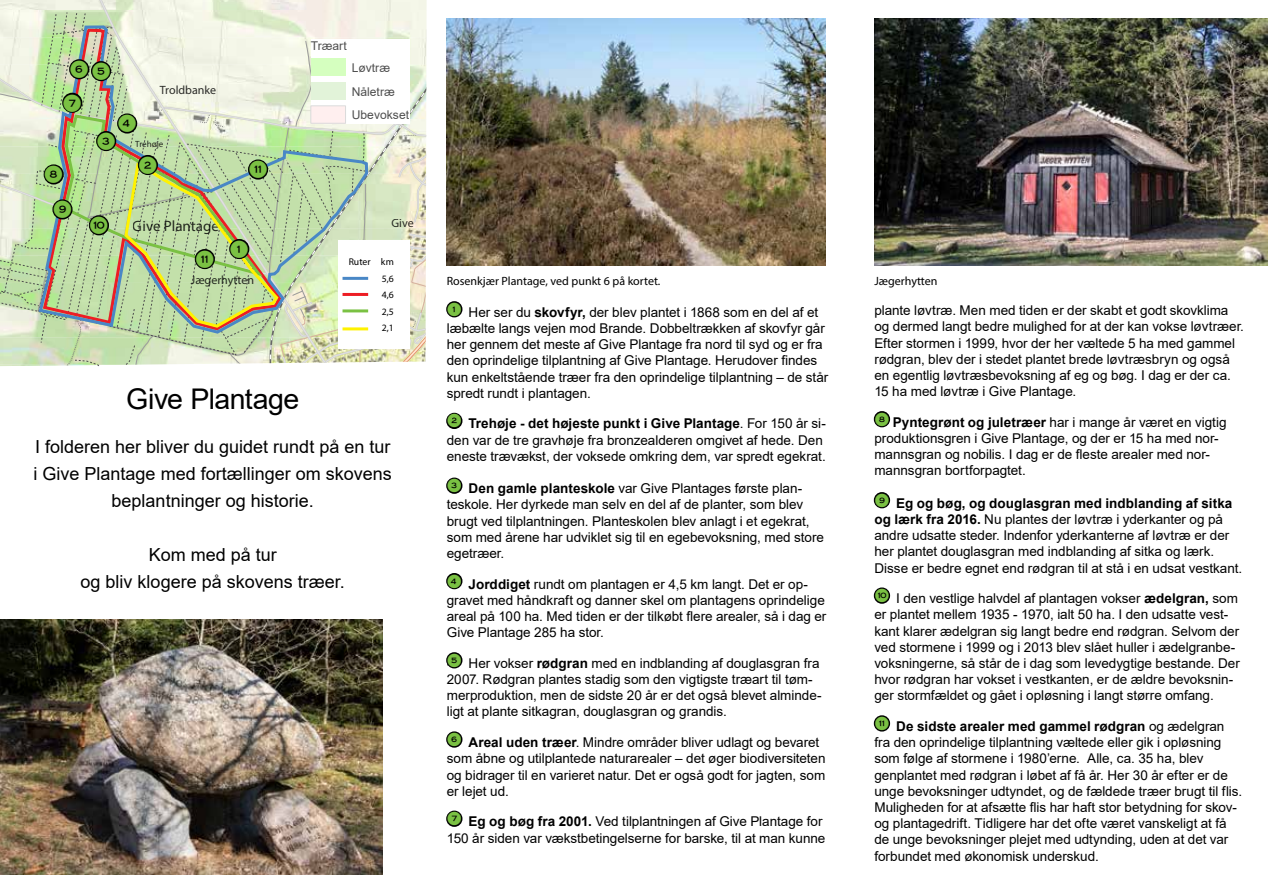
<style>
.page{position:relative;width:1268px;height:893px;background:#fff}
.page>*{position:absolute;margin:0;border:0;box-sizing:border-box;transform-origin:0 0}
.t1{font:28.5px "Arial";letter-spacing:-.02em;color:#000}
.t2{font:18px/27px "Arial";color:#000;text-align:center}
.t3{font:15px "Myriad Pro";color:#000}
.t4{font:13.5px/16.2px "Arial";letter-spacing:-.005em;color:#000}
.t5{font:12.15px/23.5px "Arial";color:#4e4e4e}
.t6{font:12px "Myriad Pro";color:#000}
.t7{font:9.75px/16.5px "Myriad Pro";color:#000;text-align:justify}
.t8{font:9px "Myriad Pro";color:#000}
.s1{font-weight:700}
.s2{color:#7ac143}
</style>
<div class="page">
<img style="left:478px;top:19px;width:347px;height:247px">
<img style="left:0;top:619px;width:383px;height:255px">
<img style="left:874px;top:19px;width:393px;height:247px">
<svg style="left:446px;top:477px;width:17px;height:17px"></svg>
<svg style="left:446px;top:573px;width:17px;height:17px"></svg>
<svg style="left:446px;top:412px;width:17px;height:17px"></svg>
<svg style="left:446px;top:652px;width:17px;height:17px"></svg>
<svg style="left:446px;top:731px;width:17px;height:17px"></svg>
<svg style="left:446px;top:810px;width:17px;height:17px"></svg>
<svg style="left:873px;top:411px;width:18px;height:17px"></svg>
<svg style="left:873px;top:492px;width:18px;height:17px"></svg>
<svg style="left:873px;top:587px;width:18px;height:17px"></svg>
<svg style="left:873px;top:715px;width:18px;height:17px"></svg>
<img style="left:0;top:0;width:478px;height:366px">
<p class="t6" style="left:160px;top:83px;width:58px">Troldbanke</p>
<p class="t8" style="left:135px;top:138px;width:30px">Trehøje</p>
<p class="t3" style="left:133px;top:217px;width:87px">Give Plantage</p>
<p class="t6" style="left:191px;top:273px;width:65px">Jægerhytten</p>
<p class="t5" style="left:311px;top:34px;width:37px">Træart</p>
<p class="t5" style="left:351px;top:56px;width:59px">Løvtræ<br>Nåletræ<br>Ubevokset</p>
<p class="t6" style="left:391px;top:216px;width:24px">Give</p>
<p class="t7" style="left:382px;top:254px;width:14px;text-indent:-33px">Ruter km 5,6<br>4,6<br>2,5<br>2,1</p>
<h1 class="t1" style="left:126px;top:380px;width:174px">Give Plantage</h1>
<h2 class="t2" style="left:34px;top:433px;width:360px">I folderen her bliver du guidet rundt på en tur i Give Plantage med fortællinger om skovens beplantninger og historie.</h2>
<h2 class="t2" style="left:81px;top:541px;width:266px">Kom med på tur<br>og bliv klogere på skovens træer.</h2>
<p class="t6" style="left:446px;top:274px;width:215px">Rosenkjær Plantage, ved punkt 6 på kortet.</p>
<p class="t6" style="left:874px;top:273px;width:65px">Jægerhytten</p>
<p class="t4" style="left:446px;top:304px;width:383px;text-indent:22px">Her ser du <span class="s1">skovfyr,</span> der blev plantet i 1868 som en del af et læbælte langs vejen mod Brande. Dobbeltrækken af skovfyr går her gennem det meste af Give Plantage fra nord til syd og er fra den oprindelige tilplantning af Give Plantage. Herudover findes kun enkeltstående træer fra den oprindelige tilplantning – de står spredt rundt i plantagen.</p>
<p class="t4" style="left:446px;top:416px;width:380px;text-indent:22px"><span class="s1">Trehøje - det højeste punkt i Give Plantage</span>. For 150 år si&shy;den var de tre gravhøje fra bronzealderen omgivet af hede. Den eneste trævækst, der voksede omkring dem, var spredt egekrat.</p>
<p class="t4" style="left:446px;top:480px;width:378px"><span class="s2">✓</span> <span class="s1">Den gamle planteskole</span> var Give Plantages første plan&shy;teskole. Her dyrkede man selv en del af de planter, som blev brugt ved tilplantningen. Planteskolen blev anlagt i et egekrat, som med årene har udviklet sig til en egebevoksning, med store egetræer.</p>
<p class="t4" style="left:446px;top:576px;width:381px"><span class="s2">✔</span> <span class="s1">Jorddiget</span> rundt om plantagen er 4,5 km langt. Det er op&shy;gravet med håndkraft og danner skel om plantagens oprindelige areal på 100 ha. Med tiden er der tilkøbt flere arealer, så i dag er Give Plantage 285 ha stor.</p>
<p class="t4" style="left:446px;top:655px;width:376px;text-indent:22px">Her vokser <span class="s1">rødgran</span> med en indblanding af douglasgran fra 2007. Rødgran plantes stadig som den vigtigste træart til tøm&shy;merproduktion, men de sidste 20 år er det også blevet alminde&shy;ligt at plante sitkagran, douglasgran og grandis.</p>
<p class="t4" style="left:446px;top:734px;width:380px;text-indent:22px"><span class="s1">Areal uden træer</span>. Mindre områder bliver udlagt og bevaret som åbne og utilplantede naturarealer – det øger biodiversiteten og bidrager til en varieret natur. Det er også godt for jagten, som er lejet ud.</p>
<p class="t4" style="left:446px;top:813px;width:380px;text-align:right"><span class="s1">Eg og bøg fra 2001.</span> Ved tilplantningen af Give Plantage for<br>150 år siden var vækstbetingelserne for barske, til at man kunne</p>
<p class="t4" style="left:874px;top:302px;width:371px">plante løvtræ. Men med tiden er der skabt et godt skovklima og dermed langt bedre mulighed for at der kan vokse løvtræer.<br>Efter stormen i 1999, hvor der her væltede 5 ha med gammel rødgran, blev der i stedet plantet brede løvtræsbryn og også en egentlig løvtræsbevoksning af eg og bøg. I dag er der ca.<br>15 ha med løvtræ i Give Plantage.</p>
<p class="t4" style="left:874px;top:414px;width:353px;text-indent:18px"><span class="s1">Pyntegrønt og juletræer</span> har i mange år været en vigtig produktionsgren i Give Plantage, og der er 15 ha med nor&shy;mannsgran og nobilis. I dag er de fleste arealer med nor&shy;mannsgran bortforpagtet.</p>
<p class="t4" style="left:874px;top:495px;width:369px;text-indent:22px"><span class="s1">Eg og bøg, og douglasgran med indblanding af sitka og lærk fra 2016.</span> Nu plantes der løvtræ i yderkanter og på andre udsatte steder. Indenfor yderkanterne af løvtræ er der her plantet douglasgran med indblanding af sitka og lærk.<br>Disse er bedre egnet end rødgran til at stå i en udsat vestkant.</p>
<p class="t4" style="left:874px;top:590px;width:367px;text-indent:22px">I den vestlige halvdel af plantagen vokser <span class="s1">ædelgran,</span> som er plantet mellem 1935 - 1970, ialt 50 ha. I den udsatte vest&shy;kant klarer ædelgran sig langt bedre end rødgran. Selvom der ved stormene i 1999 og i 2013 blev slået huller i ædelgranbe&shy;voksningerne, så står de i dag som levedygtige bestande. Der hvor rødgran har vokset i vestkanten, er de ældre bevoksnin&shy;ger stormfældet og gået i opløsning i langt større omfang.</p>
<p class="t4" style="left:874px;top:718px;width:369px;text-indent:22px"><span class="s1">De sidste arealer med gammel rødgran</span> og ædelgran fra den oprindelige tilplantning væltede eller gik i opløsning som følge af stormene i 1980’erne. Alle, ca. 35 ha, blev genplantet med rødgran i løbet af få år. Her 30 år efter er de unge bevoksninger udtyndet, og de fældede træer brugt til flis.<br>Muligheden for at afsætte flis har haft stor betydning for skov&shy;og plantagedrift. Tidligere har det ofte været vanskeligt at få de unge bevoksninger plejet med udtynding, uden at det var forbundet med økonomisk underskud.</p>
</div>
